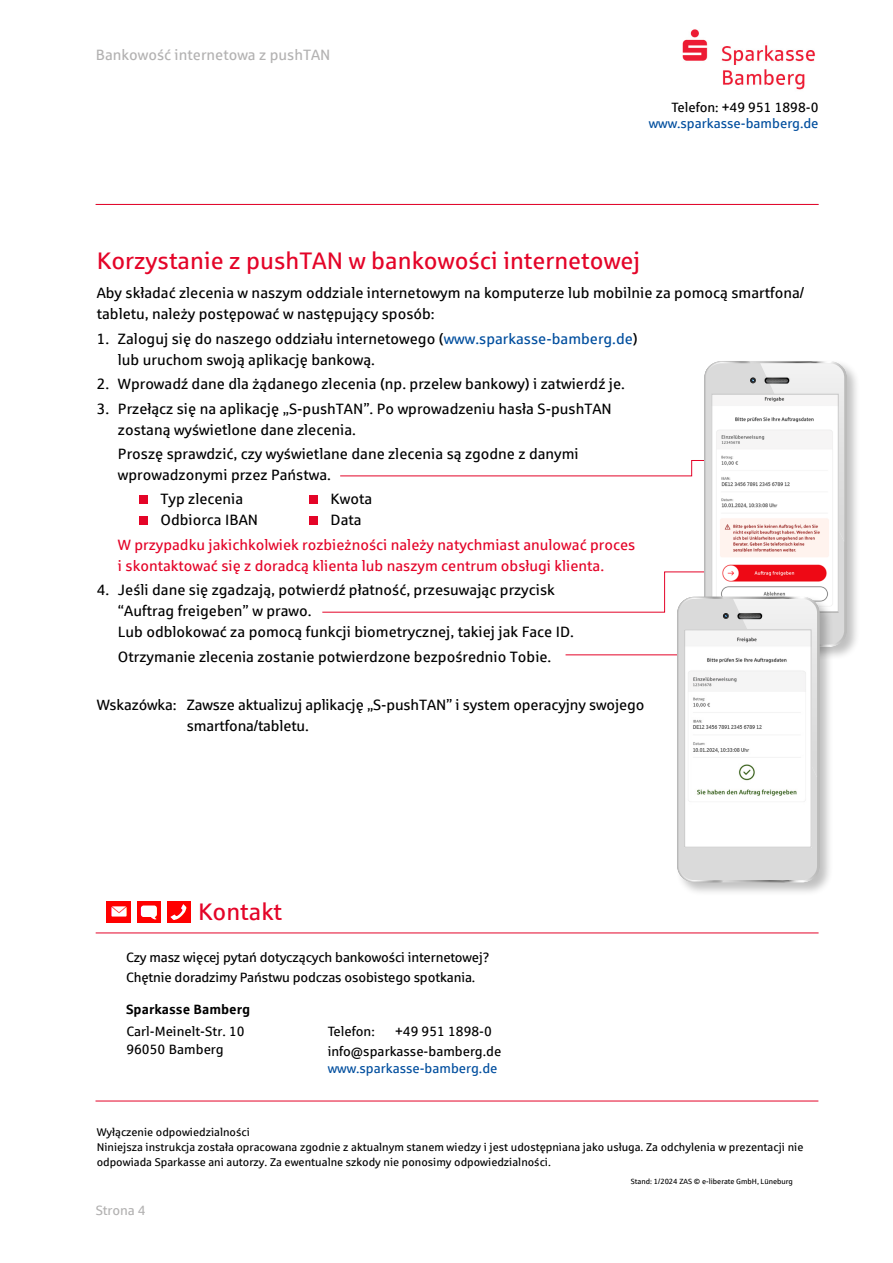
<style>
.page{position:relative;width:893px;height:1263px;background:#fff}
.page>*{position:absolute;margin:0;border:0;box-sizing:border-box;transform-origin:0 0}
.t1{font:24px "Sparkasse Rg";color:#e40428}
.t2{font:15px/21px "Sparkasse Rg";color:#000}
.t3{font:15px/21px "Sparkasse Rg";color:#e40428}
.t4{font:15px "Sparkasse Rg";color:#b3b2b2}
.t5{font:13.5px/20px "Sparkasse Rg";letter-spacing:-.01em;color:#000}
.t6{font:13.5px "Sparkasse Rg";color:#004e9e}
.t7{font:700 13.5px "Sparkasse Rg";color:#000}
.t8{font:13.5px "Sparkasse Rg";letter-spacing:-.01em;color:#b3b2b2}
.t9{font:11.25px/15px "Sparkasse Rg";color:#000}
.t10{font:7.5px "Sparkasse Rg";color:#000}
.s1{color:#004e9e}
</style>
<div class="page">
<hr style="left:96px;top:1101px;width:722px;height:1px;background:#e40428">
<hr style="left:96px;top:932px;width:723px;height:1px;background:#e40428">
<img style="left:107px;top:901px;width:23px;height:21px">
<img style="left:137px;top:901px;width:24px;height:21px">
<img style="left:167px;top:901px;width:23px;height:21px">
<hr style="left:96px;top:204px;width:723px;height:1px;background:#e40428">
<img style="left:682px;top:29px;width:133px;height:61px">
<div style="left:139px;top:495px;width:9px;height:9px;background:#e40428"></div>
<div style="left:309px;top:495px;width:9px;height:9px;background:#e40428"></div>
<div style="left:139px;top:516px;width:9px;height:9px;background:#e40428"></div>
<div style="left:309px;top:516px;width:9px;height:9px;background:#e40428"></div>
<div style="left:703px;top:359px;width:158px;height:301px;background:#000;opacity:.25"></div>
<div style="left:675px;top:595px;width:159px;height:301px;background:#000;opacity:.25"></div>
<svg style="left:322px;top:361px;width:525px;height:521px"></svg>
<img style="left:686px;top:631px;width:123px;height:214px">
<div style="left:684px;top:629px;width:127px;height:218px;border:1px solid #c6c6c6"></div>
<p class="t4" style="left:96px;top:46px;width:236px">Bankowość internetowa z pushTAN</p>
<p class="t5" style="left:672px;top:97px;width:148px">Telefon: +49 951 1898-0</p>
<p class="t6" style="left:649px;top:115px;width:171px">www.sparkasse-bamberg.de</p>
<h1 class="t1" style="left:97px;top:246px;width:545px">Korzystanie z pushTAN w bankowości internetowej</h1>
<p class="t2" style="left:97px;top:282px;width:709px">Aby składać zlecenia w naszym oddziale internetowym na komputerze lub mobilnie za pomocą smartfona/ tabletu, należy postępować w następujący sposób:</p>
<p class="t2" style="left:118px;top:328px;width:521px;text-indent:-21px">1. Zaloguj się do naszego oddziału internetowego (<span class="s1">www.sparkasse-bamberg.de</span>) lub uruchom swoją aplikację bankową.</p>
<p class="t2" style="left:97px;top:373px;width:530px">2. Wprowadź dane dla żądanego zlecenia (np. przelew bankowy) i zatwierdź je.</p>
<p class="t2" style="left:118px;top:397px;width:495px;text-indent:-21px">3. Przełącz się na aplikację „S-pushTAN”. Po wprowadzeniu hasła S-pushTAN zostaną wyświetlone dane zlecenia.</p>
<p class="t2" style="left:118px;top:443px;width:462px">Proszę sprawdzić, czy wyświetlane dane zlecenia są zgodne z danymi wprowadzonymi przez Państwa.</p>
<p class="t2" style="left:160px;top:488px;width:84px">Typ zlecenia</p>
<p class="t2" style="left:331px;top:488px;width:43px">Kwota</p>
<p class="t2" style="left:160px;top:509px;width:99px">Odbiorca IBAN</p>
<p class="t2" style="left:331px;top:509px;width:33px">Data</p>
<p class="t3" style="left:118px;top:534px;width:519px">W przypadku jakichkolwiek rozbieżności należy natychmiast anulować proces i skontaktować się z doradcą klienta lub naszym centrum obsługi klienta.</p>
<p class="t2" style="left:118px;top:579px;width:457px;text-indent:-21px">4. Jeśli dane się zgadzają, potwierdź płatność, przesuwając przycisk “Auftrag freigeben” w prawo.<br>Lub odblokować za pomocą funkcji biometrycznej, takiej jak Face ID.</p>
<p class="t2" style="left:118px;top:645px;width:435px">Otrzymanie zlecenia zostanie potwierdzone bezpośrednio Tobie.</p>
<p class="t2" style="left:187px;top:694px;width:459px;text-indent:-90px">Wskazówka: Zawsze aktualizuj aplikację „S-pushTAN” i system operacyjny swojego smartfona/tabletu.</p>
<h1 class="t1" style="left:198px;top:897px;width:86px">Kontakt</h1>
<p class="t5" style="left:126px;top:947px;width:365px">Czy masz więcej pytań dotyczących bankowości internetowej?<br>Chętnie doradzimy Państwu podczas osobistego spotkania.</p>
<p class="t7" style="left:126px;top:1001px;width:126px">Sparkasse Bamberg</p>
<p class="t5" style="left:126px;top:1022px;width:120px;line-height:18px">Carl-Meinelt-Str. 10<br>96050 Bamberg</p>
<p class="t5" style="left:328px;top:1021px;width:49px">Telefon:</p>
<p class="t5" style="left:328px;top:1021px;width:175px;text-indent:68px">+49 951 1898-0 info@sparkasse-bamberg.de</p>
<p class="t6" style="left:328px;top:1060px;width:171px">www.sparkasse-bamberg.de</p>
<p class="t9" style="left:97px;top:1124px;width:708px">Wyłączenie odpowiedzialności<br>Niniejsza instrukcja została opracowana zgodnie z aktualnym stanem wiedzy i jest udostępniana jako usługa. Za odchylenia w prezentacji nie odpowiada Sparkasse ani autorzy. Za ewentualne szkody nie ponosimy odpowiedzialności.</p>
<p class="t8" style="left:96px;top:1202px;width:51px">Strona 4</p>
<p class="t10" style="left:631px;top:1177px;width:164px">Stand: 1/2024 ZAS © e-liberate GmbH, Lüneburg</p>
</div>
